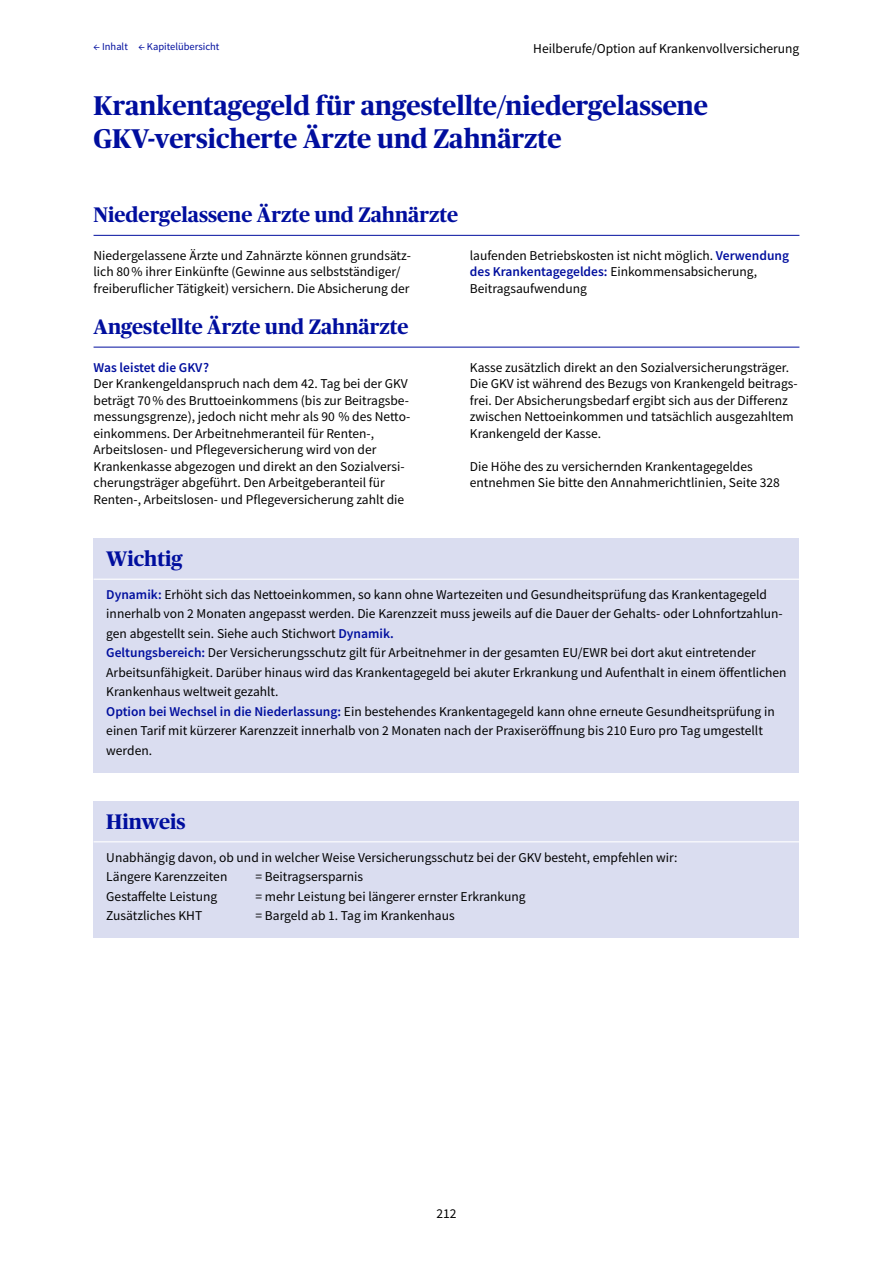
<style>
.page{position:relative;width:893px;height:1263px;background:#fff}
.page>*{position:absolute;margin:0;border:0;box-sizing:border-box;transform-origin:0 0}
.t1{font:700 27px/33px "Publico Headline";color:#000e9e}
.t2{font:700 21px "Publico Headline";color:#000e9e}
.t3{font:13.5px/16.5px "Source Sans Pro";color:#000}
.t4{font:600 13.5px "Source Sans Pro";color:#000e9e}
.t5{font:10.5px "Source Sans Pro";color:#000e9e}
.s1{font-weight:600;color:#000e9e}
</style>
<div class="page">
<hr style="left:94px;top:235px;width:705px;height:1px;background:#000e9e">
<hr style="left:94px;top:347px;width:705px;height:1px;background:#000e9e">
<div style="left:94px;top:538px;width:705px;height:47px;background:#daddf0"></div>
<hr style="left:94px;top:579px;width:705px;height:1px;background:#fff">
<div style="left:94px;top:580px;width:705px;height:76px;background:#daddf0"></div>
<div style="left:94px;top:639px;width:705px;height:76px;background:#daddf0"></div>
<div style="left:94px;top:697px;width:705px;height:76px;background:#daddf0"></div>
<div style="left:94px;top:801px;width:705px;height:46px;background:#daddf0"></div>
<hr style="left:94px;top:841px;width:705px;height:1px;background:#fff">
<div style="left:94px;top:843px;width:705px;height:37px;background:#daddf0"></div>
<div style="left:94px;top:862px;width:705px;height:37px;background:#daddf0"></div>
<div style="left:94px;top:882px;width:705px;height:37px;background:#daddf0"></div>
<div style="left:94px;top:901px;width:705px;height:37px;background:#daddf0"></div>
<p class="t5" style="left:94px;top:40px;width:127px">← Inhalt ← Kapitelübersicht</p>
<p class="t3" style="left:533px;top:40px;width:268px">Heilberufe/Option auf Krankenvollversicherung</p>
<h1 class="t1" style="left:94px;top:88px;width:616px">Krankentagegeld für angestellte/niedergelassene<br>GKV-versicherte Ärzte und Zahnärzte</h1>
<h2 class="t2" style="left:94px;top:200px;width:366px">Niedergelassene Ärzte und Zahnärzte</h2>
<p class="t3" style="left:94px;top:247px;width:319px">Niedergelassene Ärzte und Zahnärzte können grundsätz&shy;lich 80% ihrer Einkünfte (Gewinne aus selbstständiger/ freiberuflicher Tätigkeit) versichern. Die Absicherung der</p>
<p class="t3" style="left:470px;top:247px;width:321px">laufenden Betriebskosten ist nicht möglich. <span class="s1">Verwendung des Krankentagegeldes:</span> Einkommensabsicherung,<br>Beitragsaufwendung</p>
<h2 class="t2" style="left:94px;top:311px;width:316px">Angestellte Ärzte und Zahnärzte</h2>
<p class="t4" style="left:94px;top:358px;width:117px">Was leistet die GKV?</p>
<p class="t3" style="left:94px;top:375px;width:318px">Der Krankengeldanspruch nach dem 42. Tag bei der GKV beträgt 70% des Bruttoeinkommens (bis zur Beitragsbe&shy;messungsgrenze), jedoch nicht mehr als 90 % des Netto&shy;einkommens. Der Arbeitnehmeranteil für Renten-, Arbeitslosen- und Pflegeversicherung wird von der Krankenkasse abgezogen und direkt an den Sozialversi&shy;cherungsträger abgeführt. Den Arbeitgeberanteil für Renten-, Arbeitslosen- und Pflegeversicherung zahlt die</p>
<p class="t3" style="left:470px;top:359px;width:329px">Kasse zusätzlich direkt an den Sozialversicherungsträger.<br>Die GKV ist während des Bezugs von Krankengeld beitrags&shy;frei. Der Absicherungsbedarf ergibt sich aus der Differenz zwischen Nettoeinkommen und tatsächlich ausgezahltem Krankengeld der Kasse.</p>
<p class="t3" style="left:470px;top:458px;width:312px">Die Höhe des zu versichernden Krankentagegeldes entnehmen Sie bitte den Annahmerichtlinien, Seite 328</p>
<h2 class="t2" style="left:106px;top:543px;width:78px">Wichtig</h2>
<p class="t3" style="left:106px;top:585px;width:682px;line-height:19.5px"><span class="s1">Dynamik:</span> Erhöht sich das Nettoeinkommen, so kann ohne Wartezeiten und Gesundheitsprüfung das Krankentagegeld innerhalb von 2 Monaten angepasst werden. Die Karenzzeit muss jeweils auf die Dauer der Gehalts- oder Lohnfortzahlun&shy;gen abgestellt sein. Siehe auch Stichwort <span class="s1">Dynamik.<br>Geltungsbereich:</span> Der Versicherungsschutz gilt für Arbeitnehmer in der gesamten EU/EWR bei dort akut eintretender Arbeitsunfähigkeit. Darüber hinaus wird das Krankentagegeld bei akuter Erkrankung und Aufenthalt in einem öffentlichen Krankenhaus weltweit gezahlt.<br><span class="s1">Option bei Wechsel in die Niederlassung:</span> Ein bestehendes Krankentagegeld kann ohne erneute Gesundheitsprüfung in einen Tarif mit kürzerer Karenzzeit innerhalb von 2 Monaten nach der Praxiseröffnung bis 210 Euro pro Tag umgestellt werden.</p>
<h2 class="t2" style="left:106px;top:806px;width:81px">Hinweis</h2>
<p class="t3" style="left:106px;top:847px;width:573px;line-height:19.5px">Unabhängig davon, ob und in welcher Weise Versicherungsschutz bei der GKV besteht, empfehlen wir:<br>Längere Karenzzeiten</p>
<p class="t3" style="left:256px;top:868px;width:109px">= Beitragsersparnis</p>
<p class="t3" style="left:106px;top:888px;width:112px">Gestaffelte Leistung</p>
<p class="t3" style="left:256px;top:888px;width:272px">= mehr Leistung bei längerer ernster Erkrankung</p>
<p class="t3" style="left:106px;top:907px;width:98px">Zusätzliches KHT</p>
<p class="t3" style="left:256px;top:907px;width:201px">= Bargeld ab 1. Tag im Krankenhaus</p>
<p class="t3" style="left:436px;top:1205px;width:22px">212</p>
</div>
